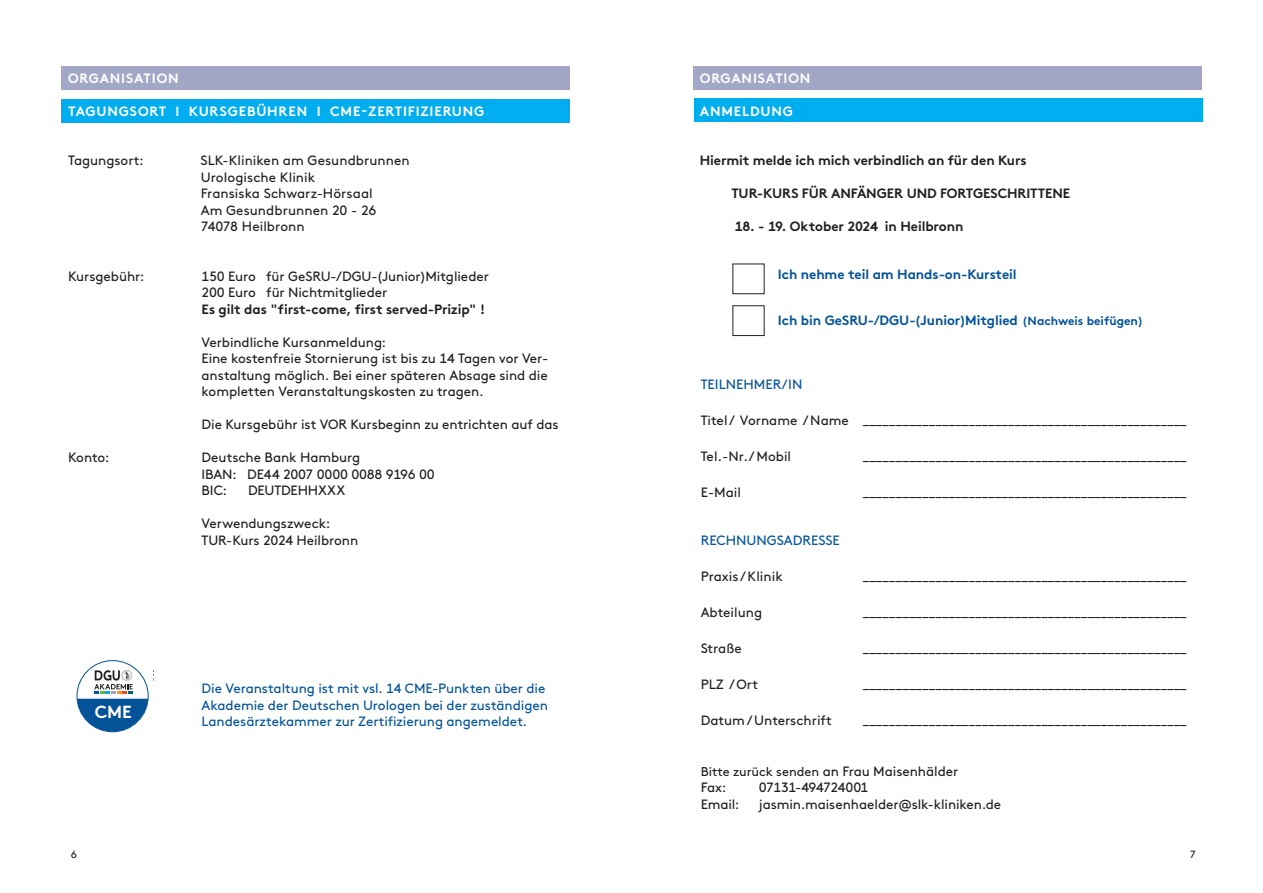
<style>
.page{position:relative;width:1263px;height:893px;background:#fff}
.page>*{position:absolute;margin:0;border:0;box-sizing:border-box;transform-origin:0 0}
.t1{font:700 17.55px "Brown Std";color:#fff}
.Copy_Grundlinienraster{font:13.5px/16.5px "Brown Std";letter-spacing:-.005em;color:#231f20;text-align:justify}
.Copy_Grundlinienraster-2{font:13.5px/16.5px "Brown Std";letter-spacing:-.005em;color:#045399}
.Copy_Grundlinienraster-3{font:700 13.5px "Brown Std";letter-spacing:-.005em;color:#231f20}
.t2{font:700 13.5px "Brown Std";letter-spacing:-.005em;color:#045399}
.HEADLINE_BALKEN{font:700 13.5px "Brown Std";letter-spacing:.06em;color:#fff}
.Copy_Grundlinienraster-4{font:13.5px "Brown Std";letter-spacing:-.05em;color:#231f20}
.t3{font:10.5px "Brown Std";color:#231f20}
.s1{font-size:12px}
.s2{font-size:12.75px}
</style>
<div class="page">
<div style="left:694px;top:99px;width:508px;height:23px;background:#00aeef"></div>
<div style="left:693px;top:66px;width:508px;height:24px;background:#a2a7c6"></div>
<div style="left:62px;top:66px;width:508px;height:24px;background:#a2a7c6"></div>
<div style="left:732px;top:305px;width:32px;height:31px;border:1px solid #231f20"></div>
<div style="left:62px;top:99px;width:508px;height:23px;background:#00aeef"></div>
<svg style="left:76px;top:670px;width:73px;height:62px"></svg>
<div style="left:133px;top:668px;width:20px;height:14px;background:#fff"></div>
<div style="left:69px;top:681px;width:24px;height:15px;background:#fff"></div>
<div style="left:77px;top:660px;width:71px;height:72px;border:1px solid #045399;border-radius:50%"></div>
<p class="HEADLINE_BALKEN" style="left:68px;top:70px;width:112px">ORGANISATION</p>
<p class="HEADLINE_BALKEN" style="left:68px;top:103px;width:418px">TAGUNGSORT I KURSGEBÜHREN I CME-ZERTIFIZIERUNG</p>
<p class="Copy_Grundlinienraster" style="left:68px;top:152px;width:77px">Tagungsort:</p>
<p class="Copy_Grundlinienraster" style="left:201px;top:152px;width:211px">SLK-Kliniken am Gesundbrunnen</p>
<p class="Copy_Grundlinienraster" style="left:201px;top:169px;width:116px">Urologische Klinik</p>
<p class="Copy_Grundlinienraster" style="left:201px;top:185px;width:174px">Fransiska Schwarz-Hörsaal</p>
<p class="Copy_Grundlinienraster" style="left:201px;top:202px;width:177px">Am Gesundbrunnen 20 - 26</p>
<p class="Copy_Grundlinienraster" style="left:201px;top:218px;width:105px">74078 Heilbronn</p>
<p class="Copy_Grundlinienraster" style="left:68px;top:268px;width:78px">Kursgebühr:</p>
<p class="Copy_Grundlinienraster" style="left:202px;top:268px;width:289px">150 Euro für GeSRU-/DGU-(Junior)Mitglieder</p>
<p class="Copy_Grundlinienraster" style="left:202px;top:284px;width:187px">200 Euro für Nichtmitglieder</p>
<p class="Copy_Grundlinienraster-3" style="left:202px;top:301px;width:285px">Es gilt das "first-come, first served-Prizip" !</p>
<p class="Copy_Grundlinienraster" style="left:202px;top:334px;width:186px">Verbindliche Kursanmeldung:</p>
<p class="Copy_Grundlinienraster" style="left:202px;top:350px;width:348px">Eine kostenfreie Stornierung ist bis zu 14 Tagen vor Ver&shy;anstaltung möglich. Bei einer späteren Absage sind die kompletten Veranstaltungskosten zu tragen.</p>
<p class="Copy_Grundlinienraster" style="left:202px;top:416px;width:359px">Die Kursgebühr ist VOR Kursbeginn zu entrichten auf das</p>
<p class="Copy_Grundlinienraster" style="left:68px;top:449px;width:43px">Konto:</p>
<p class="Copy_Grundlinienraster" style="left:202px;top:449px;width:160px">Deutsche Bank Hamburg</p>
<p class="Copy_Grundlinienraster" style="left:202px;top:466px;width:235px">IBAN: DE44 2007 0000 0088 9196 00</p>
<p class="Copy_Grundlinienraster" style="left:202px;top:482px;width:27px">BIC:</p>
<p class="Copy_Grundlinienraster" style="left:248px;top:482px;width:99px">DEUTDEHHXXX</p>
<p class="Copy_Grundlinienraster" style="left:202px;top:515px;width:158px">Verwendungszweck:<br>TUR-Kurs 2024 Heilbronn</p>
<p class="t1" style="left:95px;top:702px;width:39px">CME</p>
<p class="Copy_Grundlinienraster-2" style="left:202px;top:680px;width:348px">Die Veranstaltung ist mit vsl. 14 CME-Punkten über die<br>Akademie der Deutschen Urologen bei der zuständigen<br>Landesärztekammer zur Zertifizierung angemeldet.</p>
<p class="HEADLINE_BALKEN" style="left:700px;top:70px;width:112px">ORGANISATION</p>
<p class="HEADLINE_BALKEN" style="left:700px;top:103px;width:95px">ANMELDUNG</p>
<p class="Copy_Grundlinienraster-3" style="left:700px;top:152px;width:328px">Hiermit melde ich mich verbindlich an für den Kurs</p>
<p class="Copy_Grundlinienraster-3" style="left:731px;top:185px;width:340px">TUR-KURS FÜR ANFÄNGER UND FORTGESCHRITTENE</p>
<p class="Copy_Grundlinienraster-3" style="left:735px;top:218px;width:230px">18. - 19. Oktober 2024 in Heilbronn</p>
<p class="t2" style="left:778px;top:266px;width:240px">Ich nehme teil am Hands-on-Kursteil</p>
<p class="t2" style="left:778px;top:312px;width:367px">Ich bin GeSRU-/DGU-(Junior)Mitglied <span class="s1">(Nachweis beifügen)</span></p>
<p class="Copy_Grundlinienraster-2" style="left:701px;top:376px;width:103px">TEILNEHMER/IN</p>
<p class="Copy_Grundlinienraster" style="left:701px;top:412px;width:488px">Titel / Vorname / Name _________________________________________________</p>
<p class="Copy_Grundlinienraster" style="left:701px;top:448px;width:92px">Tel.-Nr. / Mobil</p>
<p class="Copy_Grundlinienraster" style="left:863px;top:448px;width:326px">_________________________________________________</p>
<p class="Copy_Grundlinienraster" style="left:701px;top:484px;width:42px">E-Mail</p>
<p class="Copy_Grundlinienraster" style="left:863px;top:484px;width:326px">_________________________________________________</p>
<p class="Copy_Grundlinienraster-2" style="left:701px;top:532px;width:141px">RECHNUNGSADRESSE</p>
<p class="Copy_Grundlinienraster" style="left:701px;top:568px;width:84px">Praxis / Klinik</p>
<p class="Copy_Grundlinienraster" style="left:863px;top:568px;width:326px">_________________________________________________</p>
<p class="Copy_Grundlinienraster" style="left:701px;top:604px;width:63px">Abteilung</p>
<p class="Copy_Grundlinienraster" style="left:863px;top:604px;width:326px">_________________________________________________</p>
<p class="Copy_Grundlinienraster" style="left:701px;top:640px;width:42px">Straße</p>
<p class="Copy_Grundlinienraster" style="left:863px;top:640px;width:326px">_________________________________________________</p>
<p class="Copy_Grundlinienraster" style="left:701px;top:676px;width:59px">PLZ / Ort</p>
<p class="Copy_Grundlinienraster" style="left:863px;top:676px;width:326px">_________________________________________________</p>
<p class="Copy_Grundlinienraster" style="left:701px;top:712px;width:133px">Datum / Unterschrift</p>
<p class="Copy_Grundlinienraster" style="left:863px;top:712px;width:326px">_________________________________________________</p>
<p class="Copy_Grundlinienraster" style="left:701px;top:763px;width:259px"><span class="s2">Bitte zurück senden</span> an Frau Maisenhälder</p>
<p class="Copy_Grundlinienraster" style="left:701px;top:779px;width:27px">Fax:</p>
<p class="Copy_Grundlinienraster-4" style="left:759px;top:779px;width:111px">07131-494724001</p>
<p class="Copy_Grundlinienraster" style="left:701px;top:796px;width:40px">Email:</p>
<p class="Copy_Grundlinienraster" style="left:759px;top:796px;width:244px">jasmin.maisenhaelder@slk-kliniken.de</p>
<p class="t3" style="left:71px;top:848px;width:8px">6</p>
<p class="t3" style="left:1190px;top:848px;width:7px">7</p>
</div>
